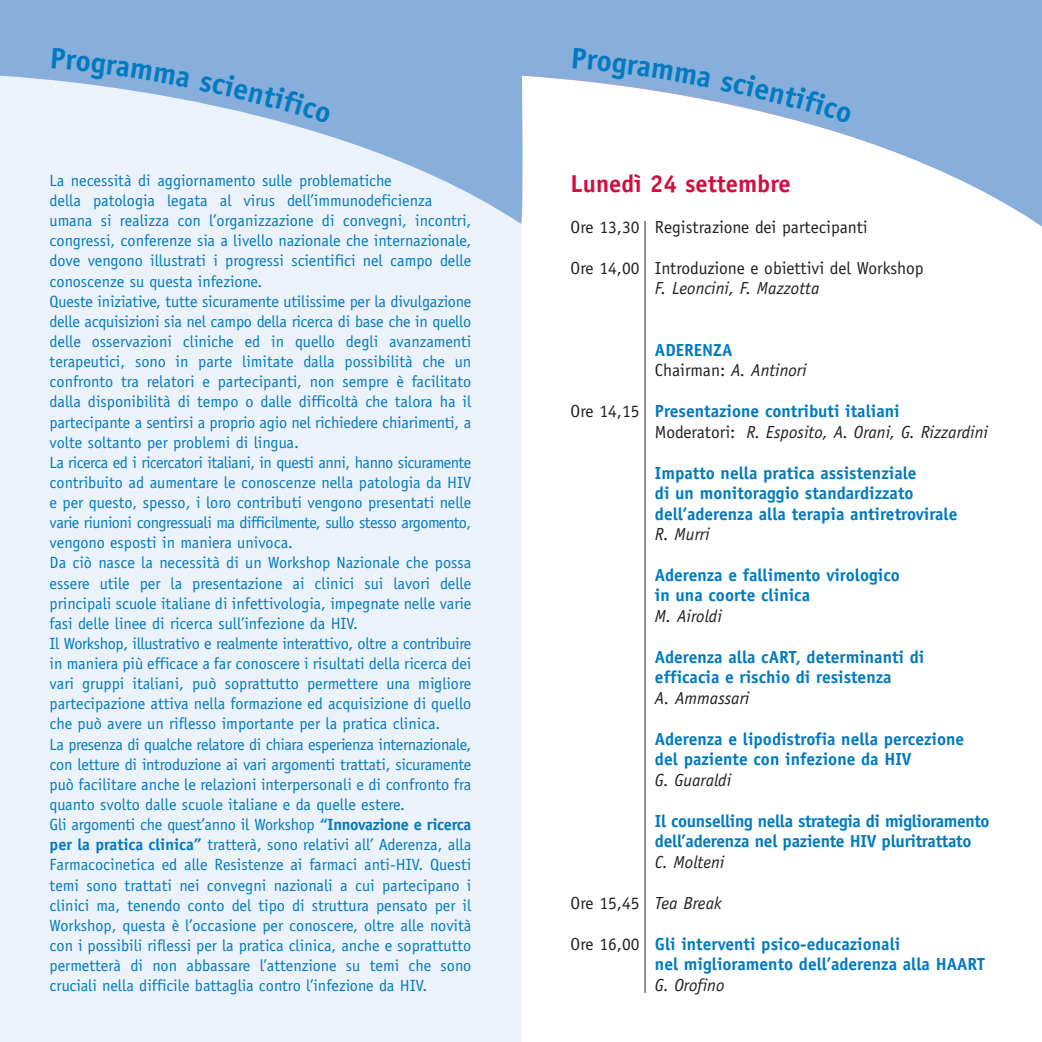
<style>
.page{position:relative;width:1042px;height:1042px;background:#fff}
.page>*{position:absolute;margin:0;border:0;box-sizing:border-box;transform-origin:0 0}
.t1{font:700 24.5px "Officina Sans";color:#d10e40}
.t2{font:700 17.5px/20.5px "Officina Sans";color:#007ac0}
.t3{font:italic 17.5px/20.5px "Officina Sans";color:#231f20}
.t4{font:17.5px "Officina Sans";color:#231f20}
.t5{font:700 17.5px/20.5px "Officina Sans";letter-spacing:-.02em;color:#007ac0}
.t6{font:16.28px/20.1px "Officina Sans";color:#007ac0}
.s1{font-weight:700}
.s2{font-weight:700;font-style:normal;color:#007ac0}
.s3{font-style:normal}
.s4{font-weight:400;color:#231f20}
.s5{font-weight:400;font-style:italic;color:#231f20}
.s6{font-style:italic}
</style>
<div class="page">
<div style="left:0;top:58px;width:521px;height:984px;background:#ecf2f9"></div>
<svg style="left:0;top:0;width:506px;height:214px;fill:#88aedb"></svg>
<svg style="left:506px;top:0;width:536px;height:239px;fill:#88aedb"></svg>
<hr style="left:644px;top:221px;width:1px;height:772px;background:#231f20">
<div style="left:52px;top:48px;width:138px;height:40px;background:#88aedb"></div>
<svg style="left:199px;top:74px;width:132px;height:50px;background:#97b8df"></svg>
<div style="left:573px;top:48px;width:138px;height:40px;background:#88aedb"></div>
<svg style="left:720px;top:74px;width:132px;height:50px;background:#9abae0"></svg>
<p class="t6" style="left:50px;top:172px;width:423px">La necessità di aggiornamento sulle problematiche<br>della patologia legata al virus dell’immunodeficienza umana si realizza con l’organizzazione di convegni, incontri, congressi, conferenze sia a livello nazionale che internazionale, dove vengono illustrati i progressi scientifici nel campo delle conoscenze su questa infezione.<br>Queste iniziative, tutte sicuramente utilissime per la divulgazione delle acquisizioni sia nel campo della ricerca di base che in quello delle osservazioni cliniche ed in quello degli avanzamenti terapeutici, sono in parte limitate dalla possibilità che un confronto tra relatori e partecipanti, non sempre è facilitato dalla disponibilità di tempo o dalle difficoltà che talora ha il partecipante a sentirsi a proprio agio nel richiedere chiarimenti, a volte soltanto per problemi di lingua.<br>La ricerca ed i ricercatori italiani, in questi anni, hanno sicuramente contribuito ad aumentare le conoscenze nella patologia da HIV e per questo, spesso, i loro contributi vengono presentati nelle varie riunioni congressuali ma difficilmente, sullo stesso argomento, vengono esposti in maniera univoca.<br>Da ciò nasce la necessità di un Workshop Nazionale che possa essere utile per la presentazione ai clinici sui lavori delle principali scuole italiane di infettivologia, impegnate nelle varie fasi delle linee di ricerca sull’infezione da HIV.<br>Il Workshop, illustrativo e realmente interattivo, oltre a contribuire in maniera più efficace a far conoscere i risultati della ricerca dei vari gruppi italiani, può soprattutto permettere una migliore partecipazione attiva nella formazione ed acquisizione di quello che può avere un riflesso importante per la pratica clinica.<br>La presenza di qualche relatore di chiara esperienza internazionale, con letture di introduzione ai vari argomenti trattati, sicuramente può facilitare anche le relazioni interpersonali e di confronto fra quanto svolto dalle scuole italiane e da quelle estere.<br>Gli argomenti che quest’anno il Workshop <span class="s1">“Innovazione e ricerca per la pratica clinica”</span> tratterà, sono relativi all’ Aderenza, alla Farmacocinetica ed alle Resistenze ai farmaci anti-HIV. Questi temi sono trattati nei convegni nazionali a cui partecipano i clinici ma, tenendo conto del tipo di struttura pensato per il Workshop, questa è l’occasione per conoscere, oltre alle novità con i possibili riflessi per la pratica clinica, anche e soprattutto permetterà di non abbassare l’attenzione su temi che sono cruciali nella difficile battaglia contro l’infezione da HIV.</p>
<h1 class="t1" style="left:570px;top:174px;width:222px">Lunedì 24 settembre</h1>
<p class="t4" style="left:570px;top:220px;width:299px">Ore 13,30 Registrazione dei partecipanti</p>
<p class="t4" style="left:570px;top:261px;width:354px">Ore 14,00 Introduzione e obiettivi del Workshop</p>
<p class="t3" style="left:655px;top:279px;width:166px">F. Leoncini, F. Mazzotta</p>
<p class="t3" style="left:655px;top:341px;width:153px"><span class="s2">ADERENZA<br></span><span class="s3">Chairman:</span> A. Antinori</p>
<p class="t2" style="left:655px;top:402px;width:335px;text-indent:-84px"><span class="s4">Ore 14,15</span> Presentazione contributi italiani<br><span class="s4">Moderatori:</span> <span class="s5">R. Esposito, A. Orani, G. Rizzardini</span></p>
<p class="t2" style="left:655px;top:464px;width:304px">Impatto nella pratica assistenziale<br>di un monitoraggio standardizzato dell’aderenza alla terapia antiretrovirale</p>
<p class="t3" style="left:655px;top:525px;width:56px">R. Murri</p>
<p class="t2" style="left:655px;top:566px;width:246px">Aderenza e fallimento virologico in una coorte clinica</p>
<p class="t3" style="left:655px;top:607px;width:68px">M. Airoldi</p>
<p class="t2" style="left:655px;top:648px;width:271px">Aderenza alla cART, determinanti di efficacia e rischio di resistenza</p>
<p class="t3" style="left:655px;top:689px;width:96px">A. Ammassari</p>
<p class="t2" style="left:655px;top:730px;width:311px">Aderenza e lipodistrofia nella percezione del paziente con infezione da HIV</p>
<p class="t3" style="left:655px;top:771px;width:78px">G. Guaraldi</p>
<p class="t5" style="left:655px;top:812px;width:336px">Il counselling nella strategia di miglioramento dell’aderenza nel paziente HIV pluritrattato</p>
<p class="t3" style="left:655px;top:853px;width:71px">C. Molteni</p>
<p class="t4" style="left:570px;top:896px;width:152px">Ore 15,45 <span class="s6">Tea Break</span></p>
<p class="t2" style="left:655px;top:935px;width:331px;text-indent:-84px"><span class="s4">Ore 16,00</span> Gli interventi psico-educazionali<br>nel miglioramento dell’aderenza alla HAART</p>
<p class="t3" style="left:655px;top:976px;width:71px">G. Orofino</p>
</div>
